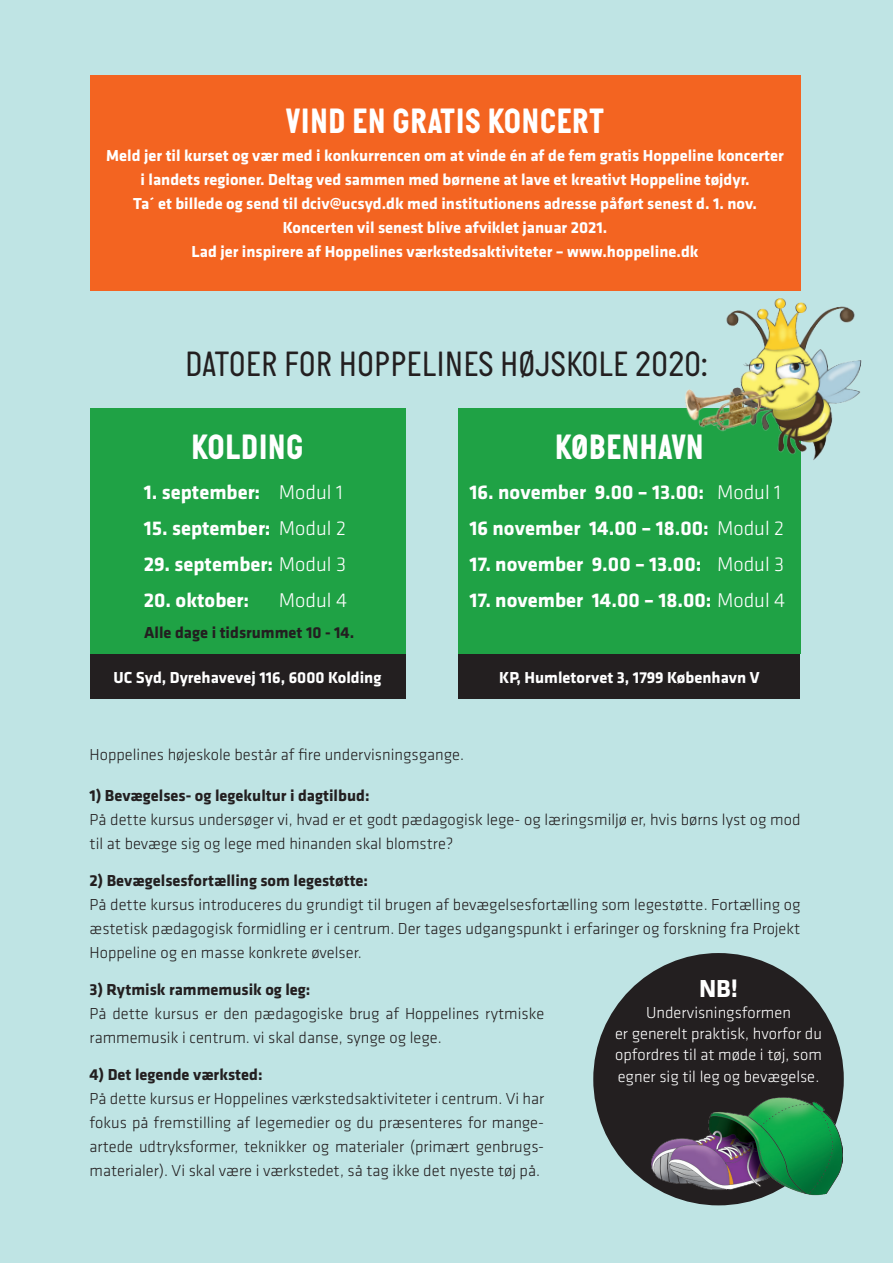
<style>
.page{position:relative;width:893px;height:1263px;background:#bfe4e4}
.page>*{position:absolute;margin:0;border:0;box-sizing:border-box;transform-origin:0 0}
.Overskrift{font:700 36px "Italian Plate";color:#fff}
.Overskrift-2{font:36px "Italian Plate";color:#231f20}
.t1{font:700 25.5px "Klavika";color:#fff}
.t2{font:700 20.7px "Klavika";color:#fff}
.t3{font:300 20.7px "Klavika";color:#fff}
.t4{font:300 16.5px/24px "Klavika";color:#231f20}
.t5{font:700 16.5px "Klavika";color:#fff}
.t6{font:700 16.5px "Klavika";color:#231f20}
.t7{font:300 16.5px "Klavika";color:#fff}
.s1{font-weight:300}
</style>
<div class="page">
<div style="left:593px;top:953px;width:251px;height:252px;background:#231f20;border-radius:50%"></div>
<img style="left:652px;top:1097px;width:190px;height:109px">
<div style="left:90px;top:409px;width:315px;height:245px;background:#1fa245"></div>
<div style="left:90px;top:654px;width:315px;height:45px;background:#231f20"></div>
<div style="left:458px;top:409px;width:342px;height:245px;background:#1fa245"></div>
<div style="left:458px;top:654px;width:342px;height:45px;background:#231f20"></div>
<img style="left:657px;top:281px;width:205px;height:217px">
<div style="left:90px;top:75px;width:710px;height:216px;background:#f36421"></div>
<p class="Overskrift" style="left:286px;top:101px;width:320px">VIND EN GRATIS KONCERT</p>
<p class="t5" style="left:106px;top:144px;width:679px">Meld jer til kurset og vær med i konkurrencen om at vinde én af de fem gratis Hoppeline koncerter</p>
<p class="t5" style="left:141px;top:168px;width:611px">i landets regioner. Deltag ved sammen med børnene at lave et kreativt Hoppeline tøjdyr.</p>
<p class="t5" style="left:133px;top:192px;width:625px">Ta´ et billede og send til dciv@ucsyd.dk med institutionens adresse påført senest d. 1. nov.</p>
<p class="t5" style="left:283px;top:216px;width:326px">Koncerten vil senest blive afviklet januar 2021.</p>
<p class="t5" style="left:192px;top:240px;width:508px">Lad jer inspirere af Hoppelines værkstedsaktiviteter – www.hoppeline.dk</p>
<p class="Overskrift-2" style="left:185px;top:343px;width:524px">DATOER FOR HOPPELINES HØJSKOLE 2020:</p>
<p class="Overskrift" style="left:191px;top:427px;width:114px">KOLDING</p>
<p class="t2" style="left:144px;top:477px;width:200px">1. september: <span class="s1">Modul 1</span></p>
<p class="t2" style="left:144px;top:513px;width:204px">15. september: <span class="s1">Modul 2</span></p>
<p class="t2" style="left:144px;top:549px;width:204px">29. september: <span class="s1">Modul 3</span></p>
<p class="t2" style="left:144px;top:585px;width:107px">20. oktober:</p>
<p class="t3" style="left:279px;top:588px;width:70px">Modul 4</p>
<p class="t6" style="left:144px;top:621px;width:211px">Alle dage i tidsrummet 10 - 14.</p>
<p class="t5" style="left:114px;top:665px;width:269px">UC Syd, Dyrehavevej 116, 6000 Kolding</p>
<p class="t5" style="left:499px;top:665px;width:262px">KP, Humletorvet 3, 1799 København V</p>
<p class="Overskrift" style="left:555px;top:427px;width:151px">KØBENHAVN</p>
<p class="t2" style="left:469px;top:477px;width:313px">16. november 9.00 – 13.00: <span class="s1">Modul 1</span></p>
<p class="t2" style="left:469px;top:513px;width:316px">16 november 14.00 – 18.00: <span class="s1">Modul 2</span></p>
<p class="t2" style="left:469px;top:549px;width:316px">17. november 9.00 – 13.00: <span class="s1">Modul 3</span></p>
<p class="t2" style="left:469px;top:585px;width:317px">17. november 14.00 – 18.00: <span class="s1">Modul 4</span></p>
<p class="t4" style="left:90px;top:743px;width:376px">Hoppelines højeskole består af fire undervisningsgange.</p>
<p class="t6" style="left:90px;top:784px;width:281px">1) Bevægelses- og legekultur i dagtilbud:</p>
<p class="t4" style="left:90px;top:808px;width:712px">På dette kursus undersøger vi, hvad er et godt pædagogisk lege- og læringsmiljø er, hvis børns lyst og mod til at bevæge sig og lege med hinanden skal blomstre?</p>
<p class="t6" style="left:90px;top:869px;width:280px">2) Bevægelsesfortælling som legestøtte:</p>
<p class="t4" style="left:90px;top:892px;width:712px;text-align:justify">På dette kursus introduceres du grundigt til brugen af bevægelsesfortælling som legestøtte. Fortælling og æstetisk pædagogisk formidling er i centrum. Der tages udgangspunkt i erfaringer og forskning fra Projekt Hoppeline og en masse konkrete øvelser.</p>
<p class="t6" style="left:90px;top:977px;width:222px">3) Rytmisk rammemusik og leg:</p>
<p class="t4" style="left:90px;top:1001px;width:456px">På dette kursus er den pædagogiske brug af Hoppelines rytmiske rammemusik i centrum. vi skal danse, synge og lege.</p>
<p class="t6" style="left:90px;top:1062px;width:174px">4) Det legende værksted:</p>
<p class="t4" style="left:90px;top:1086px;width:456px">På dette kursus er Hoppelines værkstedsaktiviteter i centrum. Vi har fokus på fremstilling af legemedier og du præsenteres for mange&shy;artede udtryksformer, teknikker og materialer (primært genbrugs&shy;materialer). Vi skal være i værkstedet, så tag ikke det nyeste tøj på.</p>
<p class="t1" style="left:699px;top:970px;width:41px">NB!</p>
<p class="t7" style="left:646px;top:1003px;width:146px">Undervisningsformen</p>
<p class="t7" style="left:615px;top:1024px;width:208px">er generelt praktisk, hvorfor du</p>
<p class="t7" style="left:615px;top:1045px;width:208px">opfordres til at møde i tøj, som</p>
<p class="t7" style="left:618px;top:1066px;width:203px">egner sig til leg og bevægelse.</p>
</div>
